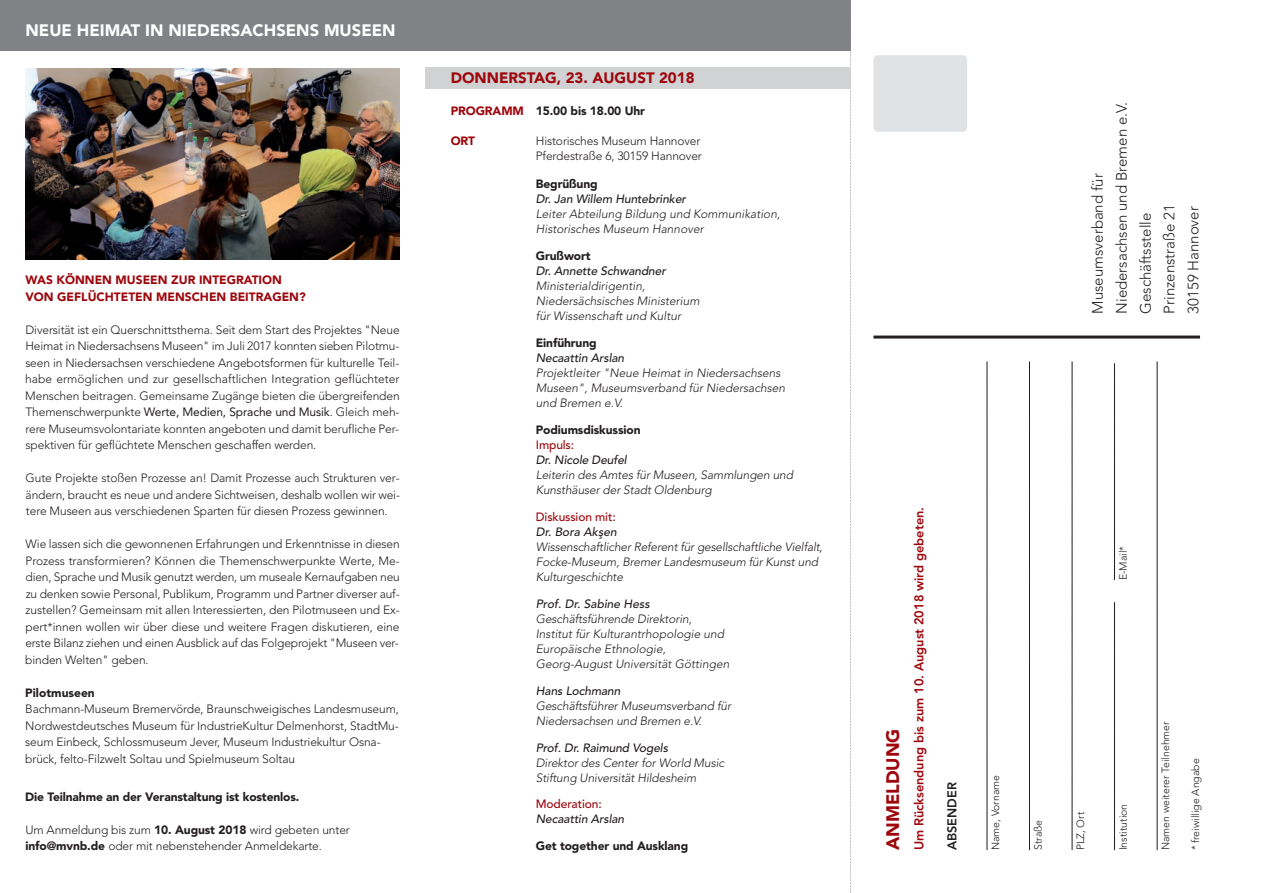
<style>
.page{position:relative;width:1263px;height:893px;background:#fff}
.page>*{position:absolute;margin:0;border:0;box-sizing:border-box;transform-origin:0 0}
.t1{font:900 18px "Avenir";color:#9d070d}
.t2{font:900 16.5px "Avenir";color:#fff}
.t3{font:300 15px/23.9px "Avenir";color:#231f20}
.t4{font:900 15px "Avenir";color:#9d070d}
.t5{font:800 12.75px "Avenir";color:#9d070d}
.t6{font:800 12.75px "Avenir";color:#231f20}
.t7{font:300 12px/16.5px "Avenir";letter-spacing:-.01em;color:#231f20;text-align:justify}
.t8{font:italic 300 12px/15px "Avenir";letter-spacing:-.01em;color:#231f20}
.t9{font:italic 500 12px "Avenir";letter-spacing:-.01em;color:#231f20}
.t10{font:900 12px "Avenir";letter-spacing:-.01em;color:#231f20}
.t11{font:900 12px/16.5px "Avenir";color:#9d070d}
.t12{font:500 12px "Avenir";letter-spacing:-.01em;color:#9d070d}
.t13{font:300 10.5px "Avenir";color:#231f20}
.s1{font-weight:400}
.s2{font-weight:900}
.s3{color:#9d070d}
</style>
<div class="page">
<img style="left:26px;top:68px;width:374px;height:191px">
<div style="left:0;top:0;width:850px;height:51px;background:#808285"></div>
<div style="left:873px;top:55px;width:94px;height:77px;background:#e1e2e4;border-radius:4px"></div>
<hr style="left:873px;top:336px;width:327px;height:3px;background:#231f20">
<svg style="left:987px;top:361px;width:1px;height:490px"></svg>
<svg style="left:1029px;top:361px;width:1px;height:490px"></svg>
<svg style="left:1072px;top:361px;width:1px;height:490px"></svg>
<svg style="left:1114px;top:602px;width:1px;height:249px"></svg>
<svg style="left:1114px;top:363px;width:1px;height:218px"></svg>
<svg style="left:1157px;top:361px;width:1px;height:490px"></svg>
<svg style="left:850px;top:0;width:1px;height:893px"></svg>
<div style="left:425px;top:68px;width:425px;height:21px;background:#d1d2d4"></div>
<h2 class="t2" style="left:26px;top:16px;width:372px">NEUE HEIMAT IN NIEDERSACHSENS MUSEEN</h2>
<p class="t11" style="left:26px;top:271px;width:282px">WAS KÖNNEN MUSEEN ZUR INTEGRATION<br>VON GEFLÜCHTETEN MENSCHEN BEITRAGEN?</p>
<p class="t7" style="left:25px;top:321px;width:376px">Diversität ist ein Querschnittsthema. Seit dem Start des Projektes "Neue Heimat in Niedersachsens Museen" im Juli 2017 konnten sieben Pilotmu&shy;seen in Niedersachsen verschiedene Angebotsformen für kulturelle Teil&shy;habe ermöglichen und zur gesellschaftlichen Integration geflüchteter Menschen beitragen. Gemeinsame Zugänge bieten die übergreifenden Themenschwerpunkte <span class="s1">Werte, Medien, Sprache und Musik</span>. Gleich meh&shy;rere Museumsvolontariate konnten angeboten und damit berufliche Per&shy;spektiven für geflüchtete Menschen geschaffen werden.</p>
<p class="t7" style="left:26px;top:470px;width:376px">Gute Projekte stoßen Prozesse an! Damit Prozesse auch Strukturen ver&shy;ändern, braucht es neue und andere Sichtweisen, deshalb wollen wir wei&shy;tere Museen aus verschiedenen Sparten für diesen Prozess gewinnen.</p>
<p class="t7" style="left:25px;top:536px;width:376px">Wie lassen sich die gewonnenen Erfahrungen und Erkenntnisse in diesen Prozess transformieren? Können die Themenschwerpunkte Werte, Me&shy;dien, Sprache und Musik genutzt werden, um museale Kernaufgaben neu zu denken sowie Personal, Publikum, Programm und Partner diverser auf&shy;zustellen? Gemeinsam mit allen Interessierten, den Pilotmuseen und Ex&shy;pert*innen wollen wir über diese und weitere Fragen diskutieren, eine erste Bilanz ziehen und einen Ausblick auf das Folgeprojekt "Museen ver&shy;binden Welten" geben.</p>
<p class="t10" style="left:25px;top:682px;width:71px">Pilotmuseen</p>
<p class="t7" style="left:25px;top:701px;width:375px;text-align:left">Bachmann-Museum Bremervörde, Braunschweigisches Landesmuseum, Nordwestdeutsches Museum für IndustrieKultur Delmenhorst, StadtMu&shy;seum Einbeck, Schlossmuseum Jever, Museum Industriekultur Osna&shy;brück, felto-Filzwelt Soltau und Spielmuseum Soltau</p>
<p class="t10" style="left:25px;top:786px;width:276px">Die Teilnahme an der Veranstaltung ist kostenlos.</p>
<p class="t7" style="left:25px;top:821px;width:326px">Um Anmeldung bis zum <span class="s2">10. August 2018</span> wird gebeten unter <span class="s2">info@mvnb.de</span> oder mit nebenstehender Anmeldekarte.</p>
<p class="t4" style="left:451px;top:65px;width:245px">DONNERSTAG, 23. AUGUST 2018</p>
<p class="t10" style="left:451px;top:100px;width:196px"><span class="s3">PROGRAMM</span> 15.00 bis 18.00 Uhr</p>
<p class="t11" style="left:451px;top:132px;width:26px">ORT</p>
<p class="t7" style="left:536px;top:133px;width:168px;line-height:15px">Historisches Museum Hannover<br>Pferdestraße 6, 30159 Hannover</p>
<p class="t10" style="left:536px;top:174px;width:63px">Begrüßung</p>
<p class="t9" style="left:536px;top:192px;width:152px">Dr. Jan Willem Huntebrinker</p>
<p class="t8" style="left:536px;top:207px;width:246px">Leiter Abteilung Bildung und Kommunikation,<br>Historisches Museum Hannover</p>
<p class="t10" style="left:536px;top:246px;width:56px">Grußwort</p>
<p class="t9" style="left:536px;top:264px;width:131px">Dr. Annette Schwandner</p>
<p class="t8" style="left:536px;top:279px;width:165px">Ministerialdirigentin,<br>Niedersächsisches Ministerium für Wissenschaft und Kultur</p>
<p class="t10" style="left:536px;top:333px;width:62px">Einführung</p>
<p class="t9" style="left:536px;top:351px;width:90px">Necaattin Arslan</p>
<p class="t8" style="left:536px;top:366px;width:251px">Projektleiter "Neue Heimat in Niedersachsens<br>Museen", Museumsverband für Niedersachsen und Bremen e.V.</p>
<p class="t10" style="left:536px;top:420px;width:106px">Podiumsdiskussion</p>
<p class="t12" style="left:536px;top:435px;width:40px">Impuls:</p>
<p class="t9" style="left:536px;top:453px;width:92px">Dr. Nicole Deufel</p>
<p class="t8" style="left:536px;top:468px;width:259px">Leiterin des Amtes für Museen, Sammlungen und<br>Kunsthäuser der Stadt Oldenburg</p>
<p class="t12" style="left:536px;top:507px;width:81px">Diskussion mit:</p>
<p class="t9" style="left:536px;top:525px;width:82px">Dr. Bora Akşen</p>
<p class="t8" style="left:536px;top:540px;width:288px">Wissenschaftlicher Referent für gesellschaftliche Vielfalt,<br>Focke-Museum, Bremer Landesmuseum für Kunst und<br>Kulturgeschichte</p>
<p class="t9" style="left:536px;top:597px;width:116px">Prof. Dr. Sabine Hess</p>
<p class="t8" style="left:536px;top:612px;width:195px">Geschäftsführende Direktorin, Institut für Kulturantrhopologie und Europäische Ethnologie, Georg-August Universität Göttingen</p>
<p class="t9" style="left:536px;top:684px;width:86px">Hans Lochmann</p>
<p class="t8" style="left:536px;top:699px;width:197px">Geschäftsführer Museumsverband für<br>Niedersachsen und Bremen e.V.</p>
<p class="t9" style="left:536px;top:741px;width:134px">Prof. Dr. Raimund Vogels</p>
<p class="t8" style="left:536px;top:756px;width:190px">Direktor des Center for World Music<br>Stiftung Universität Hildesheim</p>
<p class="t12" style="left:536px;top:793px;width:67px">Moderation:</p>
<p class="t9" style="left:536px;top:811px;width:90px">Necaattin Arslan</p>
<p class="t10" style="left:536px;top:835px;width:154px">Get together und Ausklang</p>
<p class="t3" style="left:1086px;top:314px;width:213px;rotate:-90deg">Museumsverband für<br>Niedersachsen und Bremen e.V.<br>Geschäftsstelle<br>Prinzenstraße 21<br>30159 Hannover</p>
<h1 class="t1" style="left:877px;top:850px;width:123px;rotate:-90deg">ANMELDUNG</h1>
<p class="t5" style="left:909px;top:850px;width:345px;rotate:-90deg">Um Rücksendung bis zum 10. August 2018 wird gebeten.</p>
<p class="t6" style="left:942px;top:850px;width:70px;rotate:-90deg">ABSENDER</p>
<p class="t13" style="left:989px;top:850px;width:77px;rotate:-90deg">Name, Vorname</p>
<p class="t13" style="left:1117px;top:580px;width:36px;rotate:-90deg">E-Mail*</p>
<p class="t13" style="left:1032px;top:850px;width:32px;rotate:-90deg">Straße</p>
<p class="t13" style="left:1074px;top:850px;width:40px;rotate:-90deg">PLZ, Ort</p>
<p class="t13" style="left:1117px;top:850px;width:48px;rotate:-90deg">Institution</p>
<p class="t13" style="left:1159px;top:850px;width:130px;rotate:-90deg">Namen weiterer Teilnehmer</p>
<p class="t13" style="left:1189px;top:850px;width:93px;rotate:-90deg">* freiwillige Angabe</p>
</div>
